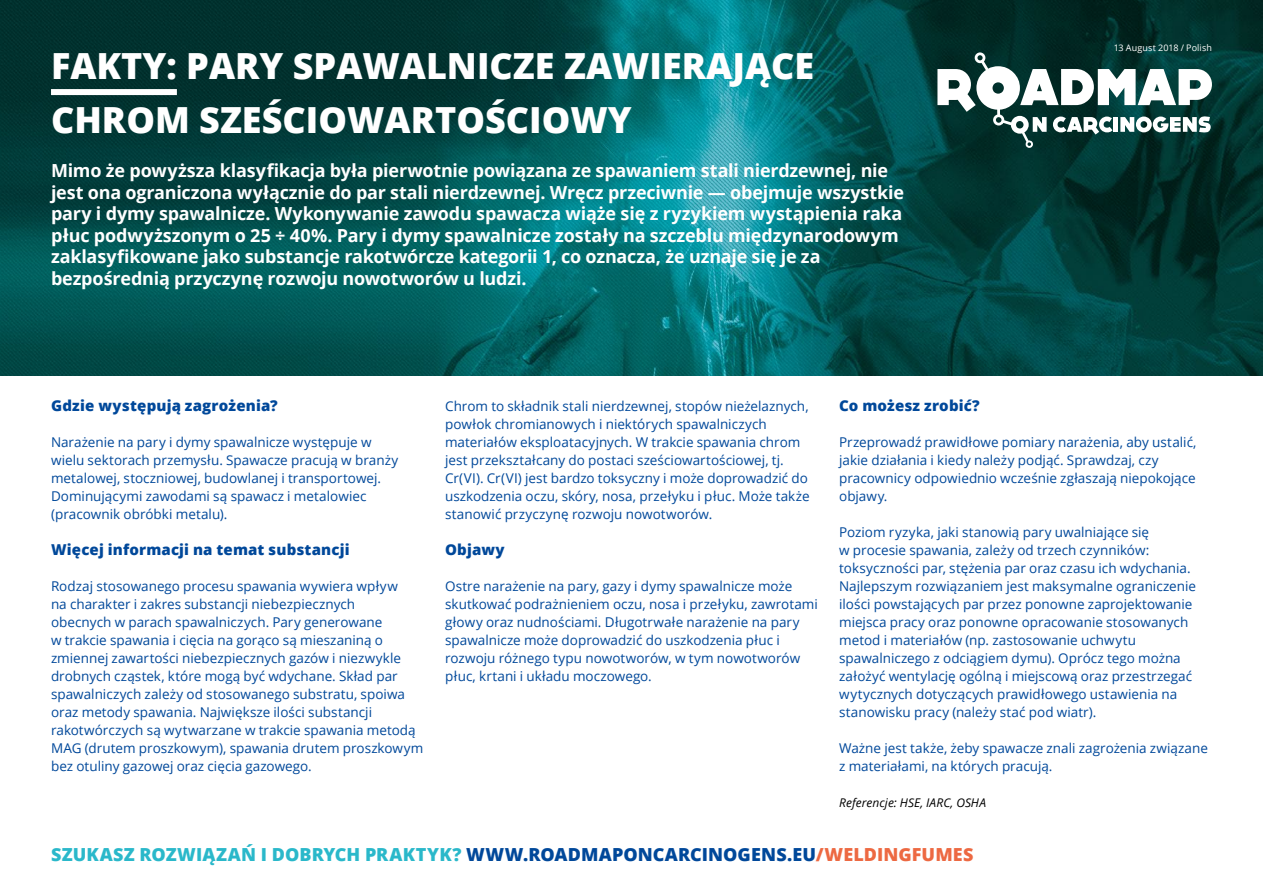
<style>
.page{position:relative;width:1263px;height:893px;background:#fff}
.page>*{position:absolute;margin:0;border:0;box-sizing:border-box;transform-origin:0 0}
.Titel_kleiner{font:800 36px/54px "Open Sans";color:#fff}
.Intro_wit{font:700 18px/21.6px "Open Sans";letter-spacing:-.015em;color:#fff}
.URL{font:800 18px "Open Sans";letter-spacing:.005em;color:#2ab8ca}
.Kopje{font:800 15px "Open Sans";letter-spacing:.01em;color:#00489a}
.t1{font:13.5px/18px "Open Sans";color:#00489a}
.ref{font:italic 12px "Open Sans";letter-spacing:.005em;color:#000}
.t2{font:9px "Open Sans";letter-spacing:.015em;color:#fff}
.s1{color:#00489a}
.s2{color:#ed6942}
</style>
<div class="page">
<img style="left:0;top:0;width:1263px;height:375px">
<div style="left:51px;top:89px;width:126px;height:6px;background:#fff"></div>
<svg style="left:937px;top:52px;width:275px;height:96px"></svg>
<p class="Titel_kleiner" style="left:51px;top:37px;width:765px">FAKTY: PARY SPAWALNICZE ZAWIERAJĄCE<br>CHROM SZEŚCIOWARTOŚCIOWY</p>
<p class="Intro_wit" style="left:51px;top:159px;width:854px">Mimo że powyższa klasyfikacja była pierwotnie powiązana ze spawaniem stali nierdzewnej, nie jest ona ograniczona wyłącznie do par stali nierdzewnej. Wręcz przeciwnie — obejmuje wszystkie pary i dymy spawalnicze. Wykonywanie zawodu spawacza wiąże się z ryzykiem wystąpienia raka płuc podwyższonym o 25 ÷ 40%. Pary i dymy spawalnicze zostały na szczeblu międzynarodowym zaklasyfikowane jako substancje rakotwórcze kategorii 1, co oznacza, że uznaje się je za bezpośrednią przyczynę rozwoju nowotworów u ludzi.</p>
<p class="t2" style="left:1114px;top:42px;width:100px">13 August 2018 / Polish</p>
<p class="Kopje" style="left:51px;top:394px;width:228px">Gdzie występują zagrożenia?</p>
<p class="t1" style="left:51px;top:433px;width:349px">Narażenie na pary i dymy spawalnicze występuje w wielu sektorach przemysłu. Spawacze pracują w branży metalowej, stoczniowej, budowlanej i transportowej.<br>Dominującymi zawodami są spawacz i metalowiec (pracownik obróbki metalu).</p>
<p class="Kopje" style="left:51px;top:538px;width:300px">Więcej informacji na temat substancji</p>
<p class="t1" style="left:51px;top:577px;width:374px">Rodzaj stosowanego procesu spawania wywiera wpływ<br>na charakter i zakres substancji niebezpiecznych<br>obecnych w parach spawalniczych. Pary generowane<br>w trakcie spawania i cięcia na gorąco są mieszaniną o zmiennej zawartości niebezpiecznych gazów i niezwykle drobnych cząstek, które mogą być wdychane. Skład par spawalniczych zależy od stosowanego substratu, spoiwa oraz metody spawania. Największe ilości substancji rakotwórczych są wytwarzane w trakcie spawania metodą MAG (drutem proszkowym), spawania drutem proszkowym bez otuliny gazowej oraz cięcia gazowego.</p>
<p class="Kopje" style="left:839px;top:394px;width:142px">Co możesz zrobić?</p>
<p class="t1" style="left:839px;top:433px;width:359px">Przeprowadź prawidłowe pomiary narażenia, aby ustalić, jakie działania i kiedy należy podjąć. Sprawdzaj, czy pracownicy odpowiednio wcześnie zgłaszają niepokojące objawy.</p>
<p class="t1" style="left:839px;top:523px;width:358px">Poziom ryzyka, jaki stanowią pary uwalniające się<br>w procesie spawania, zależy od trzech czynników: toksyczności par, stężenia par oraz czasu ich wdychania.<br>Najlepszym rozwiązaniem jest maksymalne ograniczenie ilości powstających par przez ponowne zaprojektowanie miejsca pracy oraz ponowne opracowanie stosowanych metod i materiałów (np. zastosowanie uchwytu spawalniczego z odciągiem dymu). Oprócz tego można założyć wentylację ogólną i miejscową oraz przestrzegać wytycznych dotyczących prawidłowego ustawienia na stanowisku pracy (należy stać pod wiatr).</p>
<p class="t1" style="left:839px;top:739px;width:370px">Ważne jest także, żeby spawacze znali zagrożenia związane z materiałami, na których pracują.</p>
<p class="ref" style="left:839px;top:794px;width:148px">Referencje: HSE, IARC, OSHA</p>
<p class="URL" style="left:51px;top:841px;width:924px">SZUKASZ ROZWIĄZAŃ I DOBRYCH PRAKTYK? <span class="s1">WWW.ROADMAPONCARCINOGENS.EU</span><span class="s2">/WELDINGFUMES</span></p>
<p class="t1" style="left:445px;top:397px;width:366px">Chrom to składnik stali nierdzewnej, stopów nieżelaznych, powłok chromianowych i niektórych spawalniczych materiałów eksploatacyjnych. W trakcie spawania chrom jest przekształcany do postaci sześciowartościowej, tj.<br>Cr(VI). Cr(VI) jest bardzo toksyczny i może doprowadzić do uszkodzenia oczu, skóry, nosa, przełyku i płuc. Może także stanowić przyczynę rozwoju nowotworów.</p>
<p class="Kopje" style="left:445px;top:538px;width:61px">Objawy</p>
<p class="t1" style="left:445px;top:577px;width:374px">Ostre narażenie na pary, gazy i dymy spawalnicze może skutkować podrażnieniem oczu, nosa i przełyku, zawrotami głowy oraz nudnościami. Długotrwałe narażenie na pary spawalnicze może doprowadzić do uszkodzenia płuc i rozwoju różnego typu nowotworów, w tym nowotworów płuc, krtani i układu moczowego.</p>
</div>
